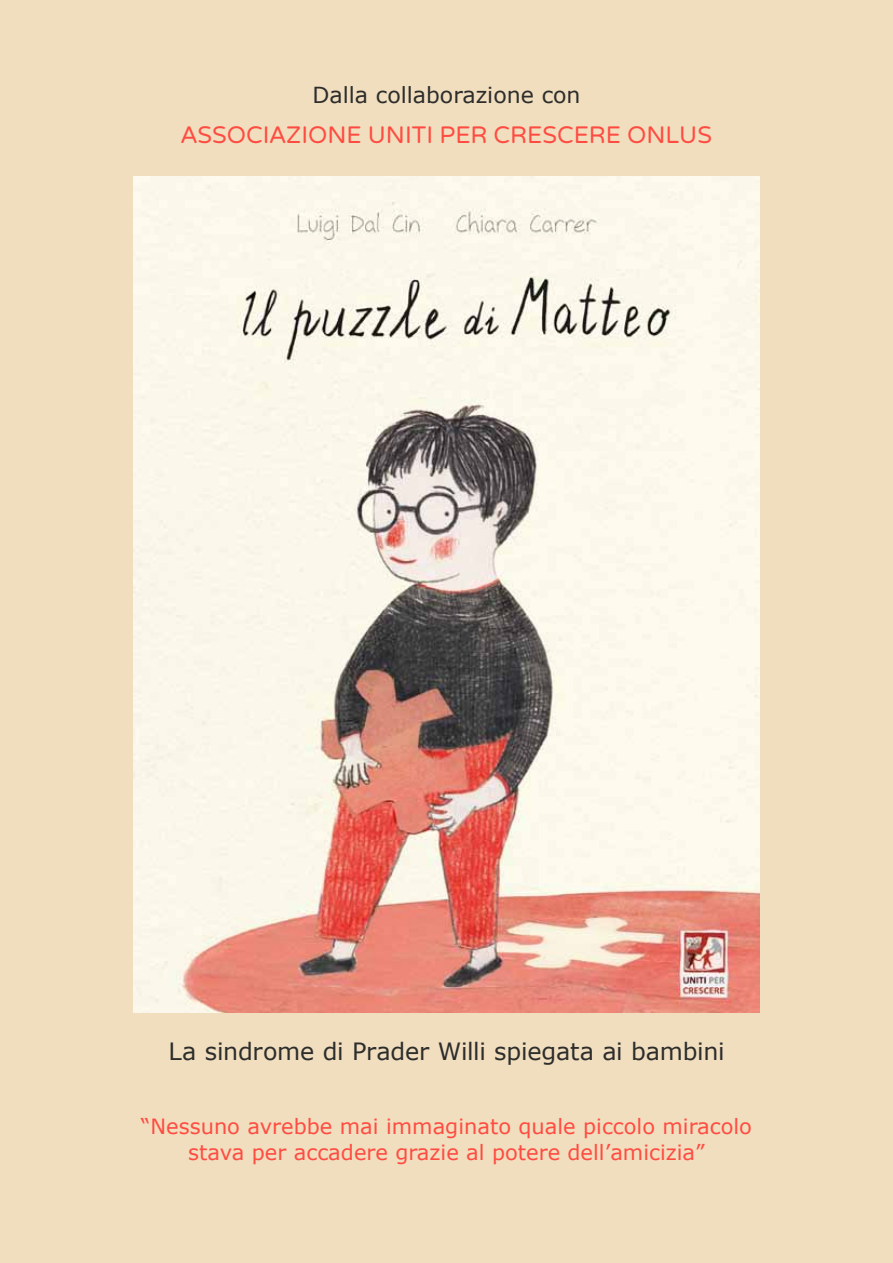
<style>
.page{position:relative;width:893px;height:1263px;background:#f1debe}
.page>*{position:absolute;margin:0;border:0;box-sizing:border-box;transform-origin:0 0}
.t1{font:23.85px "Verdana";letter-spacing:-.01em;color:#2d2d2c}
.t2{font:23.85px "Varela Round";color:#ff4c42}
.t3{font:22.05px "Verdana";color:#2d2d2c}
.t4{font:21px/25.2px "Verdana";color:#ff4c42;text-align:center}
</style>
<div class="page">
<img style="left:133px;top:176px;width:627px;height:836px">
<p class="t3" style="left:312px;top:81px;width:270px">Dalla collaborazione con</p>
<p class="t2" style="left:181px;top:121px;width:532px">ASSOCIAZIONE UNITI PER CRESCERE ONLUS</p>
<p class="t1" style="left:168px;top:1036px;width:558px">La sindrome di Prader Willi spiegata ai bambini</p>
<p class="t4" style="left:141px;top:1114px;width:613px">“Nessuno avrebbe mai immaginato quale piccolo miracolo stava per accadere grazie al potere dell’amicizia”</p>
</div>
